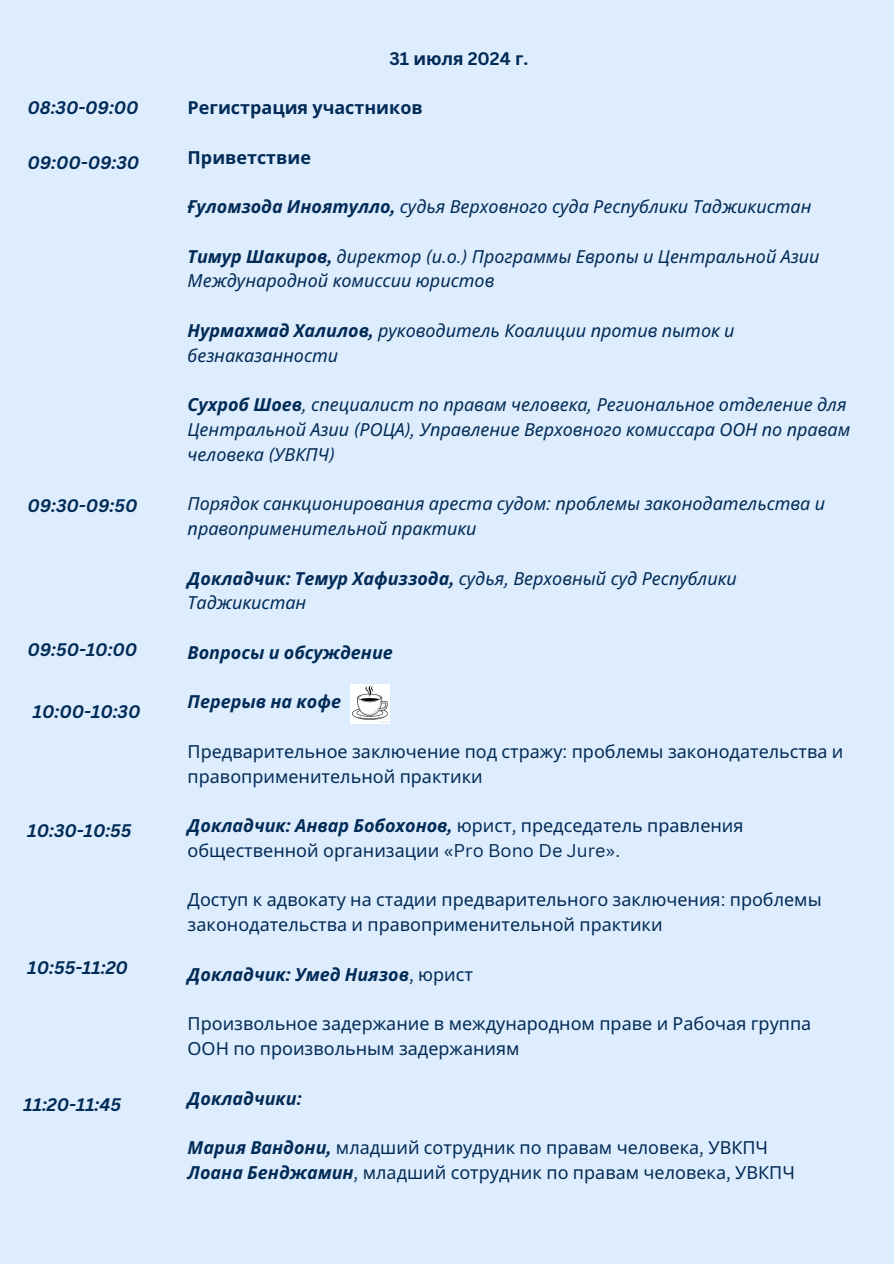
<style>
.page{position:relative;width:894px;height:1264px;background:#fff}
.page>*{position:absolute;margin:0;border:0;box-sizing:border-box;transform-origin:0 0}
.t1{font:italic 18px/24.8px "Noto Sans";color:#012b57}
.t2{font:18px "Noto Sans";color:#012b57}
.t3{font:italic 700 18px "Noto Sans";color:#012b57}
.t4{font:700 18px "Noto Sans";color:#012b57}
.t5{font:italic 700 17.7px "Canva Sans";color:#012b57}
.t6{font:700 17.7px "Canva Sans";color:#012b57}
.s1{font-family:"Noto Sans"}
.s2{font-weight:700}
.s3{font-family:"Canva Sans";font-weight:700}
.s4{font-family:"Canva Sans"}
.s5{font-weight:700;font-style:italic}
.s6{font-family:"Canva Sans";font-weight:700;font-style:italic}
.s7{font-family:"Canva Sans";font-weight:400;font-style:normal}
.s8{font-weight:400;font-style:normal}
</style>
<div class="page">
<div style="left:0;top:0;width:893px;height:1263px;background:#deedfd"></div>
<img style="left:351px;top:685px;width:38px;height:38px">
<h1 class="t5" style="left:28px;top:95px;width:112px">08:30-09:00</h1>
<h1 class="t5" style="left:28px;top:150px;width:113px">09:00-09:30</h1>
<p class="t5" style="left:28px;top:493px;width:111px">09:30-09:50</p>
<p class="t5" style="left:28px;top:637px;width:111px">09:50-10:00</p>
<p class="t5" style="left:33px;top:699px;width:109px">10:00-10:30</p>
<p class="t5" style="left:28px;top:817px;width:105px">10:30-10:55</p>
<p class="t5" style="left:28px;top:955px;width:102px">10:55-11:20</p>
<h1 class="t5" style="left:23px;top:1092px;width:99px">11:20-11:45</h1>
<p class="t6" style="left:389px;top:46px;width:140px">31 <span class="s1">июля</span> 2024 <span class="s1">г</span>.</p>
<h1 class="t4" style="left:187px;top:95px;width:236px">Регистрация участников</h1>
<h1 class="t4" style="left:187px;top:144px;width:125px">Приветствие</h1>
<h1 class="t1" style="left:187px;top:194px;width:625px"><span class="s2">Ғуломзода Иноятулло</span><span class="s3">,</span> судья Верховного суда Республики Таджикистан</h1>
<h1 class="t1" style="left:187px;top:243px;width:633px"><span class="s2">Тимур Шакиров</span><span class="s3">,</span> директор <span class="s4">(</span>и<span class="s4">.</span>о<span class="s4">.)</span> Программы Европы и Центральной Азии<br>Международной комиссии юристов</h1>
<h1 class="t1" style="left:187px;top:317px;width:548px"><span class="s2">Нурмахмад Халилов</span><span class="s3">,</span> руководитель Коалиции против пыток и безнаказанности</h1>
<h1 class="t1" style="left:187px;top:392px;width:660px"><span class="s2">Сухроб Шоев</span><span class="s4">,</span> специалист по правам человека<span class="s4">,</span> Региональное отделение для</h1>
<h1 class="t1" style="left:187px;top:416px;width:664px">Центральной Азии <span class="s4">(</span>РОЦА<span class="s4">),</span> Управление Верховного комиссара ООН по правам человека <span class="s4">(</span>УВКПЧ<span class="s4">)</span></h1>
<h1 class="t1" style="left:187px;top:491px;width:639px">Порядок санкционирования ареста судом<span class="s4">:</span> проблемы законодательства и</h1>
<h1 class="t1" style="left:187px;top:515px;width:290px">правоприменительной практики</h1>
<h1 class="t1" style="left:187px;top:565px;width:550px"><span class="s2">Докладчик</span><span class="s3">:</span> <span class="s2">Темур Хафиззода</span><span class="s3">,</span> судья<span class="s4">,</span> Верховный суд Республики</h1>
<h1 class="t1" style="left:187px;top:590px;width:120px">Таджикистан</h1>
<h1 class="t3" style="left:187px;top:639px;width:207px">Вопросы и обсуждение</h1>
<h1 class="t3" style="left:187px;top:689px;width:155px">Перерыв на кофе</h1>
<h1 class="t2" style="left:187px;top:738px;width:657px">Предварительное заключение под стражу<span class="s4">:</span> проблемы законодательства и</h1>
<h1 class="t2" style="left:187px;top:763px;width:296px">правоприменительной практики</h1>
<h1 class="t2" style="left:187px;top:813px;width:557px"><span class="s5">Докладчик</span><span class="s6">:</span> <span class="s5">Анвар Бобохонов</span><span class="s6">,</span> юрист<span class="s4">,</span> председатель правления</h1>
<h1 class="t2" style="left:187px;top:837px;width:434px">общественной организации <span class="s4">«Pro Bono De Jure».</span></h1>
<h1 class="t2" style="left:187px;top:887px;width:635px">Доступ к адвокату на стадии предварительного заключения<span class="s4">:</span> проблемы</h1>
<p class="t2" style="left:187px;top:912px;width:476px">законодательства и правоприменительной практики</p>
<p class="t3" style="left:187px;top:961px;width:287px">Докладчик<span class="s4">:</span> Умед Ниязов<span class="s7">,</span> <span class="s8">юрист</span></p>
<p class="t2" style="left:187px;top:1011px;width:625px">Произвольное задержание в международном праве и Рабочая группа</p>
<p class="t2" style="left:187px;top:1035px;width:333px">ООН по произвольным задержаниям</p>
<p class="t3" style="left:187px;top:1085px;width:116px">Докладчики<span class="s4">:</span></p>
<p class="t2" style="left:187px;top:1134px;width:582px"><span class="s5">Мария Вандони</span><span class="s6">,</span> младший сотрудник по правам человека<span class="s4">,</span> УВКПЧ</p>
<p class="t2" style="left:187px;top:1159px;width:608px"><span class="s5">Лоана Бенджамин</span><span class="s4">,</span> младший сотрудник по правам человека<span class="s4">,</span> УВКПЧ</p>
</div>
